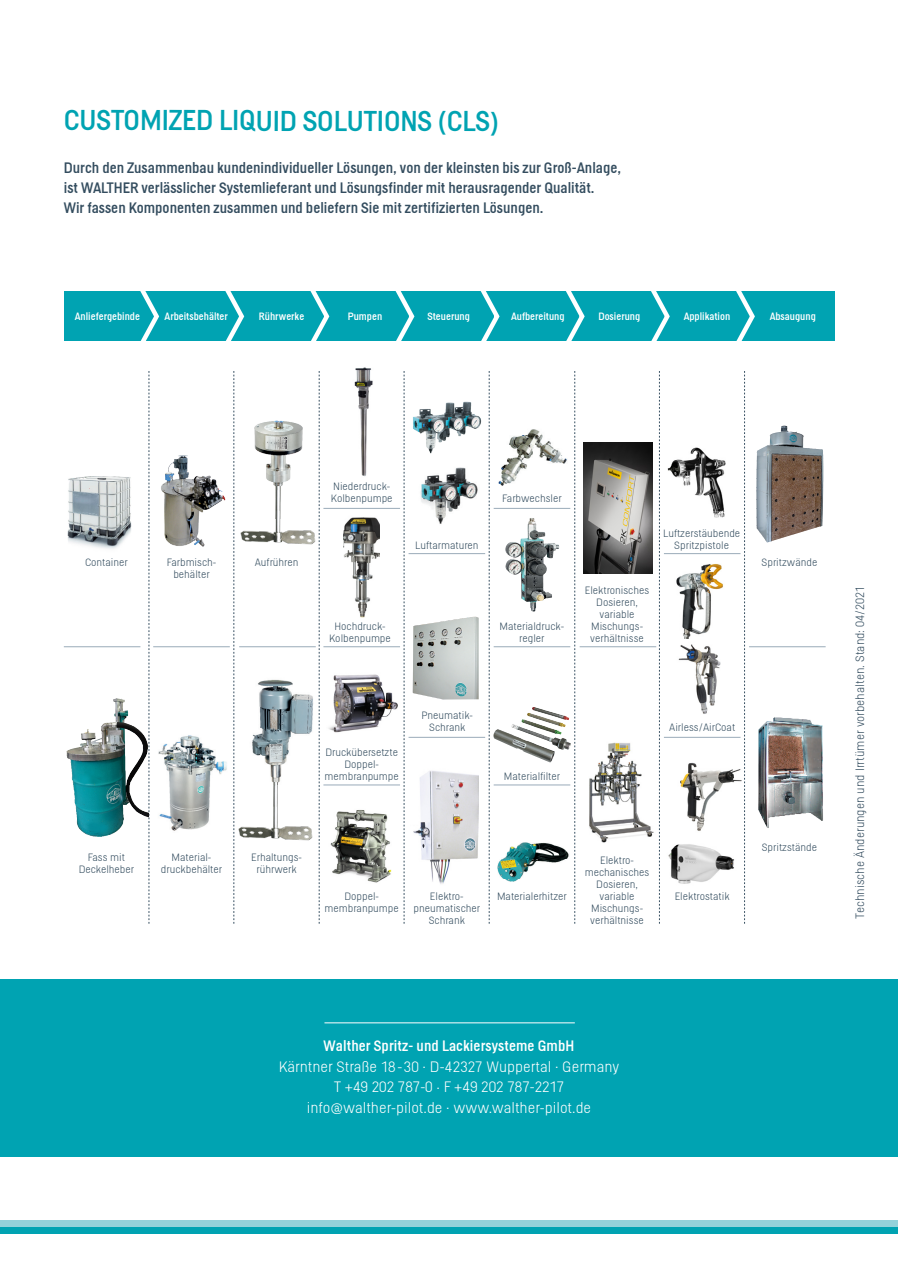
<style>
.page{position:relative;width:898px;height:1263px;background:#fff}
.page>*{position:absolute;margin:0;border:0;box-sizing:border-box;transform-origin:0 0}
.t1{font:28.5px "Helsinki";letter-spacing:-.005em;color:#00a3b2}
.t2{font:15px/20.2px "Helsinki";color:#344d5f}
.t3{font:300 15px/20.5px "Helsinki";color:#fff;text-align:center}
.t4{font:15px "Helsinki";letter-spacing:.005em;color:#fff}
.t5{font:300 12px "Helsinki";color:#344d5f}
.t6{font:300 10.5px/12px "Helsinki";color:#344d5f;text-align:center}
.t7{font:10.5px "Helsinki";color:#fff}
</style>
<div class="page">
<img style="left:680px;top:762px;width:62px;height:69px">
<img style="left:668px;top:844px;width:67px;height:40px">
<img style="left:676px;top:564px;width:47px;height:150px">
<img style="left:667px;top:447px;width:59px;height:71px">
<div style="left:0;top:1220px;width:897px;height:7px;background:#94d2da"></div>
<div style="left:0;top:1227px;width:897px;height:6px;background:#00a3b2"></div>
<div style="left:0;top:979px;width:897px;height:178px;background:#00a3b2"></div>
<hr style="left:324px;top:1022px;width:250px;height:1px;background:#fff">
<div style="left:64px;top:291px;width:769px;height:50px;background:#00a3b2"></div>
<svg style="left:149px;top:371px;width:1px;height:553px"></svg>
<svg style="left:233px;top:371px;width:1px;height:553px"></svg>
<svg style="left:319px;top:371px;width:1px;height:553px"></svg>
<svg style="left:403px;top:371px;width:1px;height:553px"></svg>
<svg style="left:488px;top:371px;width:1px;height:553px"></svg>
<svg style="left:574px;top:371px;width:1px;height:553px"></svg>
<svg style="left:744px;top:371px;width:1px;height:553px"></svg>
<svg style="left:659px;top:371px;width:1px;height:553px"></svg>
<svg style="left:140px;top:291px;width:20px;height:50px"></svg>
<svg style="left:225px;top:291px;width:20px;height:50px"></svg>
<svg style="left:310px;top:291px;width:20px;height:50px"></svg>
<svg style="left:395px;top:291px;width:20px;height:50px"></svg>
<svg style="left:480px;top:291px;width:20px;height:50px"></svg>
<svg style="left:566px;top:291px;width:19px;height:50px"></svg>
<svg style="left:651px;top:291px;width:19px;height:50px"></svg>
<svg style="left:736px;top:291px;width:19px;height:50px"></svg>
<hr style="left:64px;top:646px;width:76px;height:1px;background:#9aabb9">
<hr style="left:153px;top:646px;width:77px;height:1px;background:#9aabb9">
<hr style="left:239px;top:646px;width:76px;height:1px;background:#9aabb9">
<hr style="left:323px;top:508px;width:77px;height:1px;background:#9aabb9">
<hr style="left:323px;top:646px;width:77px;height:1px;background:#9aabb9">
<hr style="left:323px;top:784px;width:77px;height:1px;background:#9aabb9">
<hr style="left:408px;top:553px;width:77px;height:1px;background:#9aabb9">
<hr style="left:493px;top:508px;width:77px;height:1px;background:#9aabb9">
<hr style="left:493px;top:646px;width:77px;height:1px;background:#9aabb9">
<hr style="left:493px;top:784px;width:77px;height:1px;background:#9aabb9">
<hr style="left:579px;top:646px;width:77px;height:1px;background:#9aabb9">
<hr style="left:748px;top:646px;width:77px;height:1px;background:#9aabb9">
<hr style="left:408px;top:737px;width:77px;height:1px;background:#9aabb9">
<hr style="left:663px;top:553px;width:77px;height:1px;background:#9aabb9">
<hr style="left:663px;top:737px;width:77px;height:1px;background:#9aabb9">
<img style="left:67px;top:476px;width:65px;height:73px">
<img style="left:66px;top:698px;width:83px;height:142px">
<img style="left:161px;top:455px;width:65px;height:92px">
<img style="left:158px;top:735px;width:69px;height:96px">
<img style="left:254px;top:420px;width:49px;height:66px">
<img style="left:240px;top:486px;width:79px;height:66px">
<img style="left:252px;top:679px;width:61px;height:103px">
<img style="left:354px;top:367px;width:19px;height:109px">
<img style="left:344px;top:517px;width:35px;height:100px">
<img style="left:328px;top:674px;width:70px;height:59px">
<img style="left:330px;top:810px;width:62px;height:73px">
<img style="left:413px;top:401px;width:69px;height:53px">
<img style="left:420px;top:467px;width:58px;height:57px">
<img style="left:412px;top:617px;width:66px;height:82px">
<img style="left:413px;top:771px;width:65px;height:113px">
<img style="left:498px;top:429px;width:69px;height:57px">
<img style="left:505px;top:518px;width:54px;height:93px">
<img style="left:531px;top:707px;width:38px;height:13px">
<img style="left:497px;top:842px;width:72px;height:40px">
<img style="left:589px;top:742px;width:65px;height:101px">
<img style="left:758px;top:717px;width:65px;height:111px">
<img style="left:763px;top:426px;width:20px;height:22px">
<img style="left:234px;top:782px;width:79px;height:66px">
<img style="left:583px;top:442px;width:69px;height:132px">
<p class="t1" style="left:64px;top:104px;width:436px">CUSTOMIZED LIQUID SOLUTIONS (CLS)</p>
<p class="t2" style="left:64px;top:157px;width:558px">Durch den Zusammenbau kundenindividueller Lösungen, von der kleinsten bis zur Groß-Anlage, ist WALTHER verlässlicher Systemlieferant und Lösungsfinder mit herausragender Qualität.<br>Wir fassen Komponenten zusammen und beliefern Sie mit zertifizierten Lösungen.</p>
<p class="t7" style="left:75px;top:310px;width:67px">Anliefergebinde</p>
<p class="t7" style="left:164px;top:310px;width:65px">Arbeitsbehälter</p>
<p class="t7" style="left:259px;top:310px;width:47px">Rührwerke</p>
<p class="t7" style="left:348px;top:310px;width:36px">Pumpen</p>
<p class="t7" style="left:427px;top:310px;width:44px">Steuerung</p>
<p class="t7" style="left:511px;top:310px;width:55px">Aufbereitung</p>
<p class="t7" style="left:598px;top:310px;width:43px">Dosierung</p>
<p class="t7" style="left:683px;top:310px;width:48px">Applikation</p>
<p class="t7" style="left:769px;top:310px;width:48px">Absaugung</p>
<p class="t6" style="left:85px;top:556px;width:44px">Container</p>
<p class="t6" style="left:167px;top:556px;width:51px">Farbmisch&shy;behälter</p>
<p class="t6" style="left:255px;top:556px;width:45px">Aufrühren</p>
<p class="t6" style="left:331px;top:480px;width:63px;text-align:left">Niederdruck-<br>Kolbenpumpe</p>
<p class="t6" style="left:329px;top:620px;width:63px">Hochdruck-<br>Kolbenpumpe</p>
<p class="t6" style="left:415px;top:539px;width:65px">Luftarmaturen</p>
<p class="t6" style="left:502px;top:492px;width:61px">Farbwechsler</p>
<p class="t6" style="left:499px;top:620px;width:66px">Materialdruck&shy;regler</p>
<p class="t6" style="left:584px;top:584px;width:66px">Elektronisches<br>Dosieren, variable<br>Mischungs&shy;verhältnisse</p>
<p class="t6" style="left:662px;top:527px;width:79px">Luftzerstäubende<br>Spritzpistole</p>
<p class="t6" style="left:761px;top:556px;width:57px">Spritzwände</p>
<p class="t6" style="left:324px;top:746px;width:76px">Druckübersetzte<br>Doppel&shy;membranpumpe</p>
<p class="t6" style="left:421px;top:709px;width:53px">Pneumatik-<br>Schrank</p>
<p class="t6" style="left:503px;top:770px;width:58px">Materialfilter</p>
<p class="t6" style="left:669px;top:721px;width:68px">Airless/AirCoat</p>
<p class="t6" style="left:79px;top:851px;width:57px">Fass mit<br>Deckelheber</p>
<p class="t6" style="left:161px;top:851px;width:63px">Material&shy;druckbehälter</p>
<p class="t6" style="left:251px;top:851px;width:52px">Erhaltungs&shy;rührwerk</p>
<p class="t6" style="left:324px;top:890px;width:76px">Doppel&shy;membranpumpe</p>
<p class="t6" style="left:497px;top:890px;width:71px">Materialerhitzer</p>
<p class="t6" style="left:413px;top:890px;width:68px">Elektro&shy;pneumatischer<br>Schrank</p>
<p class="t6" style="left:584px;top:854px;width:66px">Elektro&shy;mechanisches<br>Dosieren, variable<br>Mischungs&shy;verhältnisse</p>
<p class="t6" style="left:674px;top:890px;width:56px">Elektrostatik</p>
<p class="t6" style="left:761px;top:841px;width:57px">Spritzstände</p>
<p class="t5" style="left:852px;top:918px;width:334px;rotate:-90deg">Technische Änderungen und Irrtümer vorbehalten. Stand: 04/2021</p>
<p class="t4" style="left:323px;top:1037px;width:252px">Walther Spritz- und Lackiersysteme GmbH</p>
<p class="t3" style="left:278px;top:1056px;width:342px">Kärntner Straße 18-30 . D-42327 Wuppertal . Germany<br>T +49 202 787-0 . F +49 202 787-2217</p>
<p class="t3" style="left:306px;top:1097px;width:286px">info@walther-pilot.de . www.walther-pilot.de</p>
</div>
